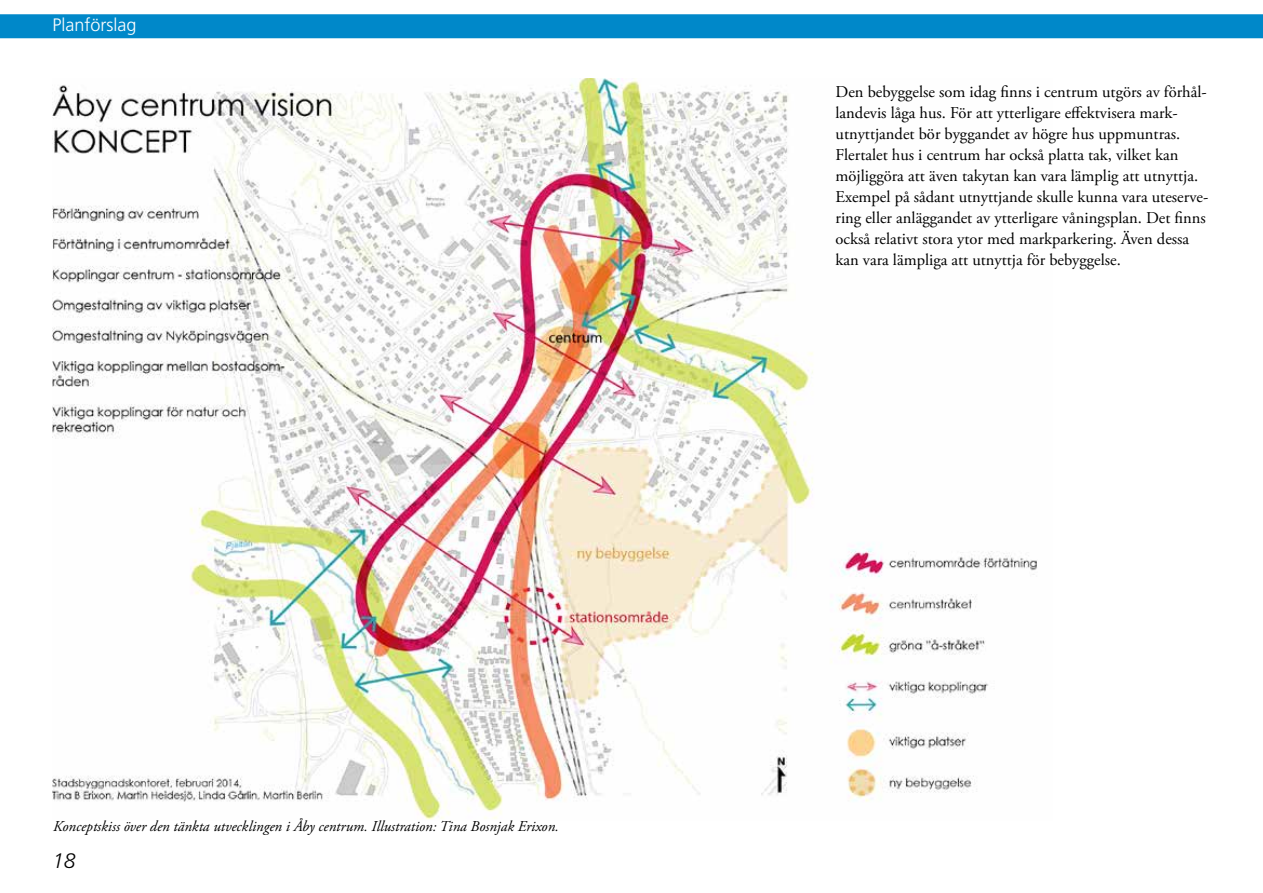
<style>
.page{position:relative;width:1263px;height:893px;background:#fff}
.page>*{position:absolute;margin:0;border:0;box-sizing:border-box;transform-origin:0 0}
.t1{font:italic 300 21px "Frutiger LT Std";color:#000}
.t2{font:300 18px "Frutiger LT Std";color:#fff}
.t3{font:16.5px/21px "Adobe Garamond Pro";color:#000}
.t4{font:italic 15px "Adobe Garamond Pro";color:#000}
</style>
<div class="page">
<div style="left:0;top:14px;width:1263px;height:24px;background:#0088c9"></div>
<img style="left:52px;top:78px;width:985px;height:742px">
<p class="t2" style="left:52px;top:15px;width:86px">Planförslag</p>
<p class="t4" style="left:53px;top:817px;width:507px">Konceptskiss över den tänkta utvecklingen i Åby centrum. Illustration: Tina Bosnjak Erixon.</p>
<p class="t1" style="left:52px;top:849px;width:24px">18</p>
<p class="t3" style="left:835px;top:82px;width:374px">Den bebyggelse som idag finns i centrum utgörs av förhål&shy;landevis låga hus. För att ytterligare effektvisera mark&shy;utnyttjandet bör byggandet av högre hus uppmuntras.<br>Flertalet hus i centrum har också platta tak, vilket kan möjliggöra att även takytan kan vara lämplig att utnyttja.<br>Exempel på sådant utnyttjande skulle kunna vara uteserve&shy;ring eller anläggandet av ytterligare våningsplan. Det finns också relativt stora ytor med markparkering. Även dessa kan vara lämpliga att utnyttja för bebyggelse.</p>
</div>
